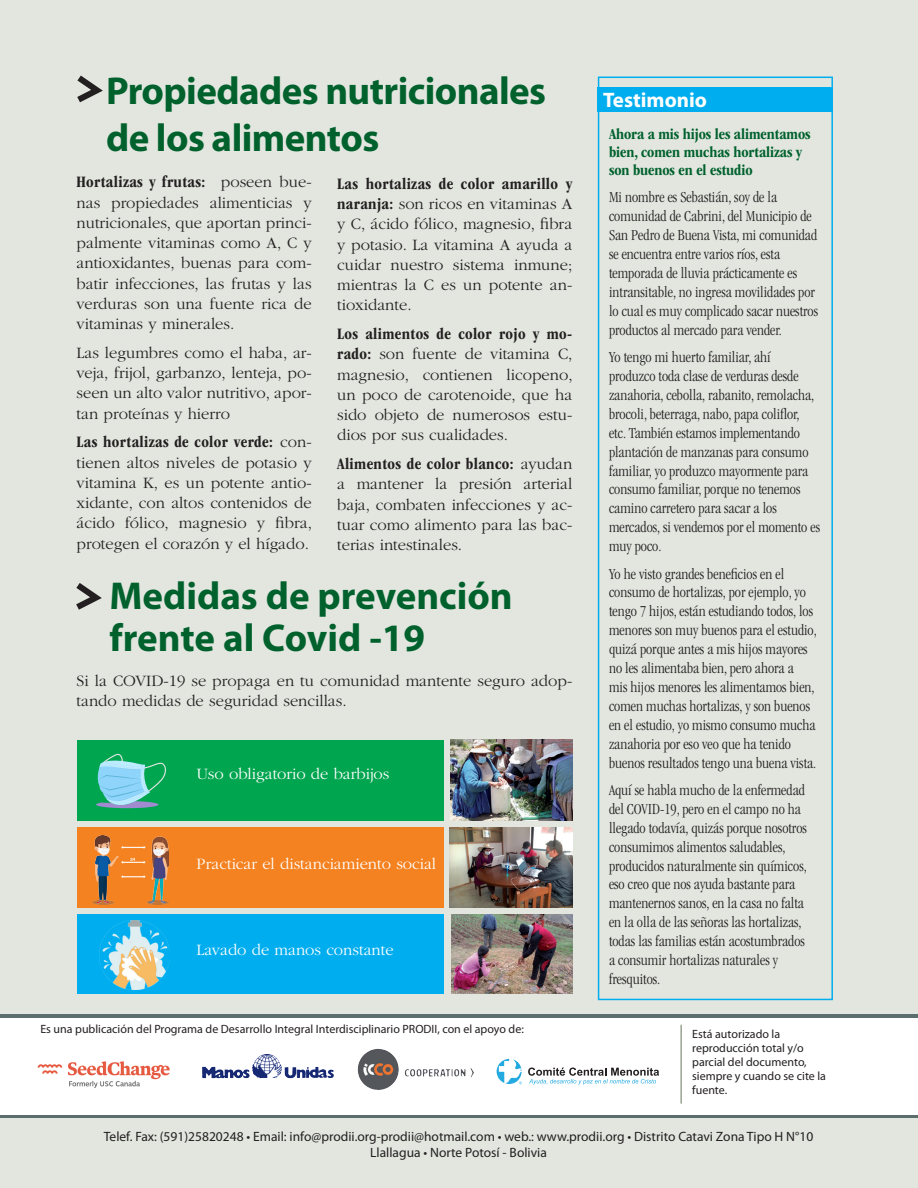
<style>
.page{position:relative;width:918px;height:1188px;background:#e2e6df}
.page>*{position:absolute;margin:0;border:0;box-sizing:border-box;transform-origin:0 0}
.titulo_principal{font:700 39px/46.8px "Myriad Pro";letter-spacing:-.015em;color:#00612d}
.titulo_principal-2{font:700 21px "Myriad Pro";color:#fff}
.TEXTO_PRINCIPAL{font:300 16.5px/20.2px "ITC Garamond Std";color:#231f20;text-align:justify}
.TEXTO_PRINCIPAL-2{font:300 16.5px "ITC Garamond Std";color:#fff}
.Texto_testimonio{font:300 condensed 15.75px/18.9px "ITC Garamond Std";color:#231f20}
.Texto_testimonio-2{font:700 condensed 15.75px/18px "ITC Garamond Std";letter-spacing:-.005em;color:#00612d}
.t1{font:13.5px "Myriad Pro";color:#231f20}
.t2{font:12px/14.1px "Myriad Pro";color:#231f20}
.s1{font-weight:700;font-stretch:condensed}
</style>
<div class="page">
<hr style="left:0;top:1114px;width:918px;height:4px;background:#5b6d6d">
<div style="left:0;top:1014px;width:918px;height:101px;background:#fff"></div>
<img style="left:358px;top:1049px;width:114px;height:41px">
<hr style="left:681px;top:1025px;width:1px;height:79px;background:#66755a">
<img style="left:252px;top:1054px;width:30px;height:24px">
<svg style="left:77px;top:75px;width:26px;height:28px"></svg>
<svg style="left:76px;top:583px;width:26px;height:27px"></svg>
<hr style="left:0;top:1014px;width:918px;height:4px;background:#5b6d6d">
<div style="left:598px;top:88px;width:235px;height:24px;background:#00aeef"></div>
<div style="left:598px;top:77px;width:235px;height:923px;border:2px solid #00aeef"></div>
<img style="left:37px;top:1061px;width:133px;height:27px">
<img style="left:452px;top:914px;width:120px;height:79px">
<img style="left:450px;top:827px;width:122px;height:81px">
<div style="left:77px;top:740px;width:366px;height:81px;background:#00a54f"></div>
<div style="left:77px;top:827px;width:366px;height:81px;background:#f58220"></div>
<div style="left:77px;top:914px;width:366px;height:79px;background:#00aeef"></div>
<img style="left:450px;top:740px;width:122px;height:81px">
<img style="left:92px;top:836px;width:77px;height:69px">
<img style="left:99px;top:920px;width:70px;height:70px">
<svg style="left:96px;top:754px;width:70px;height:55px"></svg>
<svg style="left:528px;top:1068px;width:131px;height:17px"></svg>
<svg style="left:497px;top:1059px;width:25px;height:25px"></svg>
<p class="titulo_principal" style="left:106px;top:67px;width:442px">Propiedades nutricionales de los alimentos</p>
<p class="TEXTO_PRINCIPAL" style="left:77px;top:172px;width:237px"><span class="s1">Hortalizas y frutas:</span> poseen bue&shy;nas propiedades alimenticias y nutricionales, que aportan princi&shy;palmente vitaminas como A, C y antioxidantes, buenas para com&shy;batir infecciones, las frutas y las verduras son una fuente rica de vitaminas y minerales.</p>
<p class="TEXTO_PRINCIPAL" style="left:77px;top:343px;width:237px">Las legumbres como el haba, ar&shy;veja, frijol, garbanzo, lenteja, po&shy;seen un alto valor nutritivo, apor&shy;tan proteínas y hierro</p>
<p class="TEXTO_PRINCIPAL" style="left:77px;top:432px;width:237px"><span class="s1">Las hortalizas de color verde:</span> con&shy;tienen altos niveles de potasio y vitamina K, es un potente antio&shy;xidante, con altos contenidos de ácido fólico, magnesio y fibra, protegen el corazón y el hígado.</p>
<p class="TEXTO_PRINCIPAL" style="left:337px;top:174px;width:237px"><span class="s1">Las hortalizas de color amarillo y naranja:</span> son ricos en vitaminas A y C, ácido fólico, magnesio, fibra y potasio. La vitamina A ayuda a cuidar nuestro sistema inmune; mientras la C es un potente an&shy;tioxidante.</p>
<p class="TEXTO_PRINCIPAL" style="left:337px;top:324px;width:237px"><span class="s1">Los alimentos de color rojo y mo&shy;rado:</span> son fuente de vitamina C, magnesio, contienen licopeno, un poco de carotenoide, que ha sido objeto de numerosos estu&shy;dios por sus cualidades.</p>
<p class="TEXTO_PRINCIPAL" style="left:337px;top:454px;width:237px"><span class="s1">Alimentos de color blanco:</span> ayudan a mantener la presión arterial baja, combaten infecciones y ac&shy;tuar como alimento para las bac&shy;terias intestinales.</p>
<p class="titulo_principal" style="left:110px;top:574px;width:405px;line-height:42px">Medidas de prevención frente al Covid -19</p>
<p class="TEXTO_PRINCIPAL" style="left:77px;top:671px;width:497px">Si la COVID-19 se propaga en tu comunidad mantente seguro adop&shy;tando medidas de seguridad sencillas.</p>
<p class="TEXTO_PRINCIPAL-2" style="left:196px;top:765px;width:195px">Uso obligatorio de barbijos</p>
<p class="TEXTO_PRINCIPAL-2" style="left:196px;top:855px;width:241px">Practicar el distanciamiento social</p>
<p class="TEXTO_PRINCIPAL-2" style="left:196px;top:941px;width:199px">Lavado de manos constante</p>
<p class="titulo_principal-2" style="left:603px;top:86px;width:105px">Testimonio</p>
<p class="Texto_testimonio-2" style="left:609px;top:125px;width:203px">Ahora a mis hijos les alimentamos bien, comen muchas hortalizas y son buenos en el estudio</p>
<p class="Texto_testimonio" style="left:609px;top:188px;width:211px">Mi nombre es Sebastián, soy de la comunidad de Cabrini, del Municipio de San Pedro de Buena Vista, mi comunidad se encuentra entre varios ríos, esta temporada de lluvia prácticamente es intransitable, no ingresa movilidades por lo cual es muy complicado sacar nuestros productos al mercado para vender.</p>
<p class="Texto_testimonio" style="left:609px;top:348px;width:213px">Yo tengo mi huerto familiar, ahí produzco toda clase de verduras desde zanahoria, cebolla, rabanito, remolacha, brocoli, beterraga, nabo, papa coliflor, etc. También estamos implementando plantación de manzanas para consumo familiar, yo produzco mayormente para consumo familiar, porque no tenemos camino carretero para sacar a los mercados, si vendemos por el momento es muy poco.</p>
<p class="Texto_testimonio" style="left:609px;top:564px;width:209px">Yo he visto grandes beneficios en el consumo de hortalizas, por ejemplo, yo tengo 7 hijos, están estudiando todos, los menores son muy buenos para el estudio, quizá porque antes a mis hijos mayores no les alimentaba bien, pero ahora a<br>mis hijos menores les alimentamos bien, comen muchas hortalizas, y son buenos en el estudio, yo mismo consumo mucha zanahoria por eso veo que ha tenido buenos resultados tengo una buena vista.</p>
<p class="Texto_testimonio" style="left:609px;top:781px;width:199px">Aquí se habla mucho de la enfermedad del COVID-19, pero en el campo no ha llegado todavía, quizás porque nosotros consumimos alimentos saludables, producidos naturalmente sin químicos, eso creo que nos ayuda bastante para mantenernos sanos, en la casa no falta en la olla de las señoras las hortalizas, todas las familias están acostumbrados a consumir hortalizas naturales y fresquitos.</p>
<p class="t2" style="left:40px;top:1022px;width:485px">Es una publicación del Programa de Desarrollo Integral Interdisciplinario PRODII, con el apoyo de:</p>
<p class="t2" style="left:692px;top:1026px;width:135px">Está autorizado la reproducción total y/o parcial del documento, siempre y cuando se cite la fuente.</p>
<p class="t1" style="left:104px;top:1128px;width:711px">Telef. Fax: (591)25820248 • Email: info@prodii.org-prodii@hotmail.com • web.: www.prodii.org • Distrito Catavi Zona Tipo H N°10</p>
<p class="t1" style="left:370px;top:1144px;width:178px">Llallagua • Norte Potosí - Bolivia</p>
</div>
